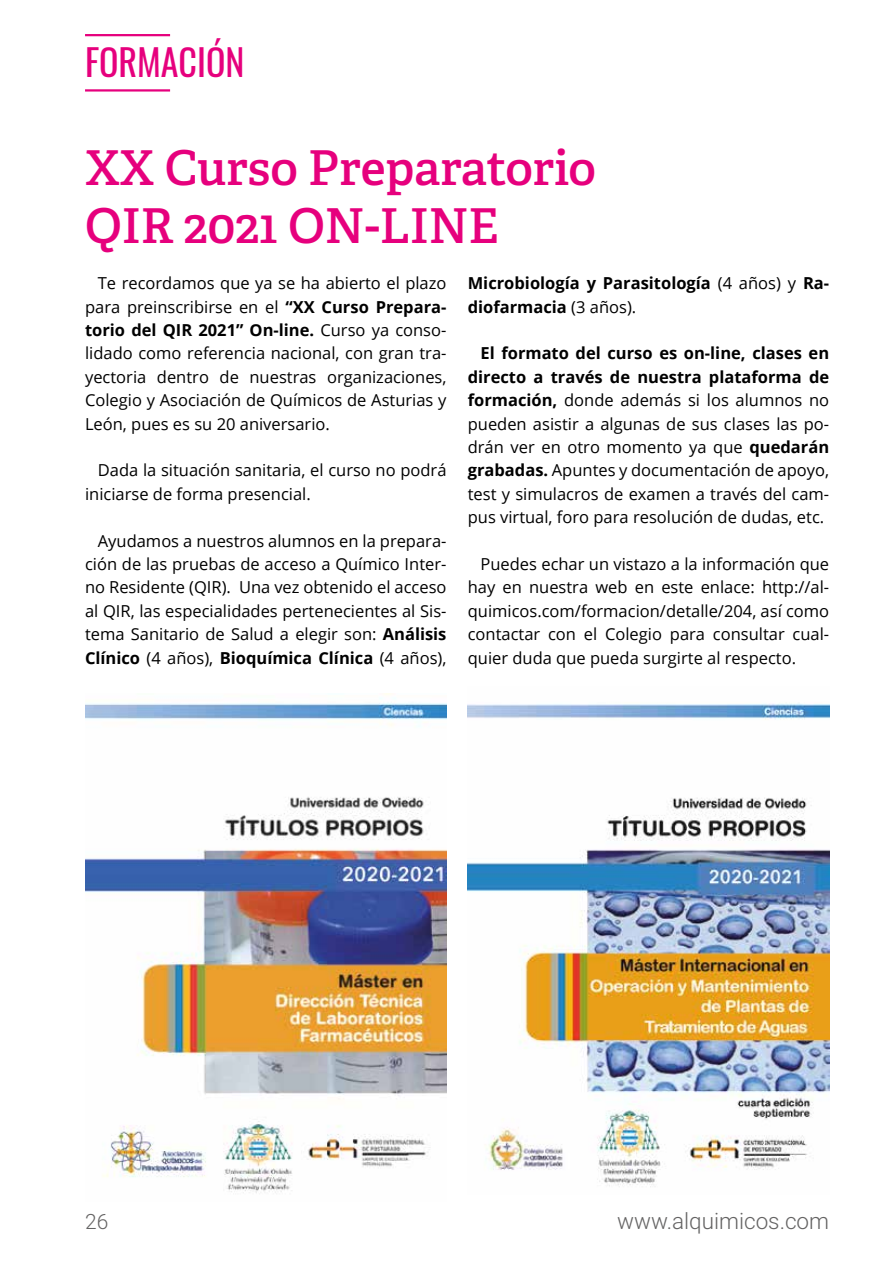
<style>
.page{position:relative;width:893px;height:1263px;background:#fff}
.page>*{position:absolute;margin:0;border:0;box-sizing:border-box;transform-origin:0 0}
.t1{font:600 48px/57.6px "Adelle";color:#e6007d}
.t2{font:36px "Oswald";color:#e6007d}
.t3{font:300 22.5px "Roboto";color:#646363}
.t4{font:300 21px "Roboto";color:#646363}
.t5{font:16.5px/23.4px "Open Sans";color:#000;text-align:justify}
.t6{font:700 16.5px/23.4px "Open Sans";color:#000}
.s1{font-weight:700}
.s2{font-weight:400}
</style>
<div class="page">
<hr style="left:85px;top:34px;width:85px;height:2px;background:#e6007d">
<hr style="left:85px;top:89px;width:85px;height:3px;background:#e6007d">
<img style="left:85px;top:693px;width:361px;height:500px">
<img style="left:468px;top:703px;width:361px;height:484px">
<h2 class="t2" style="left:85px;top:30px;width:161px">FORMACIÓN</h2>
<h1 class="t1" style="left:85px;top:140px;width:513px">XX Curso Preparatorio<br>QIR 2021 ON-LINE</h1>
<p class="t5" style="left:85px;top:271px;width:363px;text-indent:13px">Te recordamos que ya se ha abierto el plazo para preinscribirse en el <span class="s1">“XX Curso Prepara&shy;torio del QIR 2021” On-line.</span> Curso ya conso&shy;lidado como referencia nacional, con gran tra&shy;yectoria dentro de nuestras organizaciones, Colegio y Asociación de Químicos de Asturias y León, pues es su 20 aniversario.</p>
<p class="t5" style="left:85px;top:458px;width:363px;text-indent:13px">Dada la situación sanitaria, el curso no podrá iniciarse de forma presencial.</p>
<p class="t5" style="left:85px;top:528px;width:363px;text-indent:13px">Ayudamos a nuestros alumnos en la prepara&shy;ción de las pruebas de acceso a Químico Inter&shy;no Residente (QIR). Una vez obtenido el acceso al QIR, las especialidades pertenecientes al Sis&shy;tema Sanitario de Salud a elegir son: <span class="s1">Análisis Clínico</span> (4 años), <span class="s1">Bioquímica Clínica</span> (4 años),</p>
<p class="t6" style="left:468px;top:271px;width:363px">Microbiología y Parasitología <span class="s2">(4 años) y</span> Ra&shy;diofarmacia <span class="s2">(3 años).</span></p>
<p class="t5" style="left:468px;top:341px;width:363px;text-indent:13px"><span class="s1">El formato del curso es on-line, clases en directo a través de nuestra plataforma de formación,</span> donde además si los alumnos no pueden asistir a algunas de sus clases las po&shy;drán ver en otro momento ya que <span class="s1">quedarán grabadas.</span> Apuntes y documentación de apoyo, test y simulacros de examen a través del cam&shy;pus virtual, foro para resolución de dudas, etc.</p>
<p class="t5" style="left:468px;top:552px;width:363px;text-indent:13px">Puedes echar un vistazo a la información que hay en nuestra web en este enlace: http://al&shy;quimicos.com/formacion/detalle/204, así como contactar con el Colegio para consultar cual&shy;quier duda que pueda surgirte al respecto.</p>
<p class="t4" style="left:85px;top:1207px;width:25px">26</p>
<h3 class="t3" style="left:617px;top:1205px;width:213px">www.alquimicos.com</h3>
</div>
